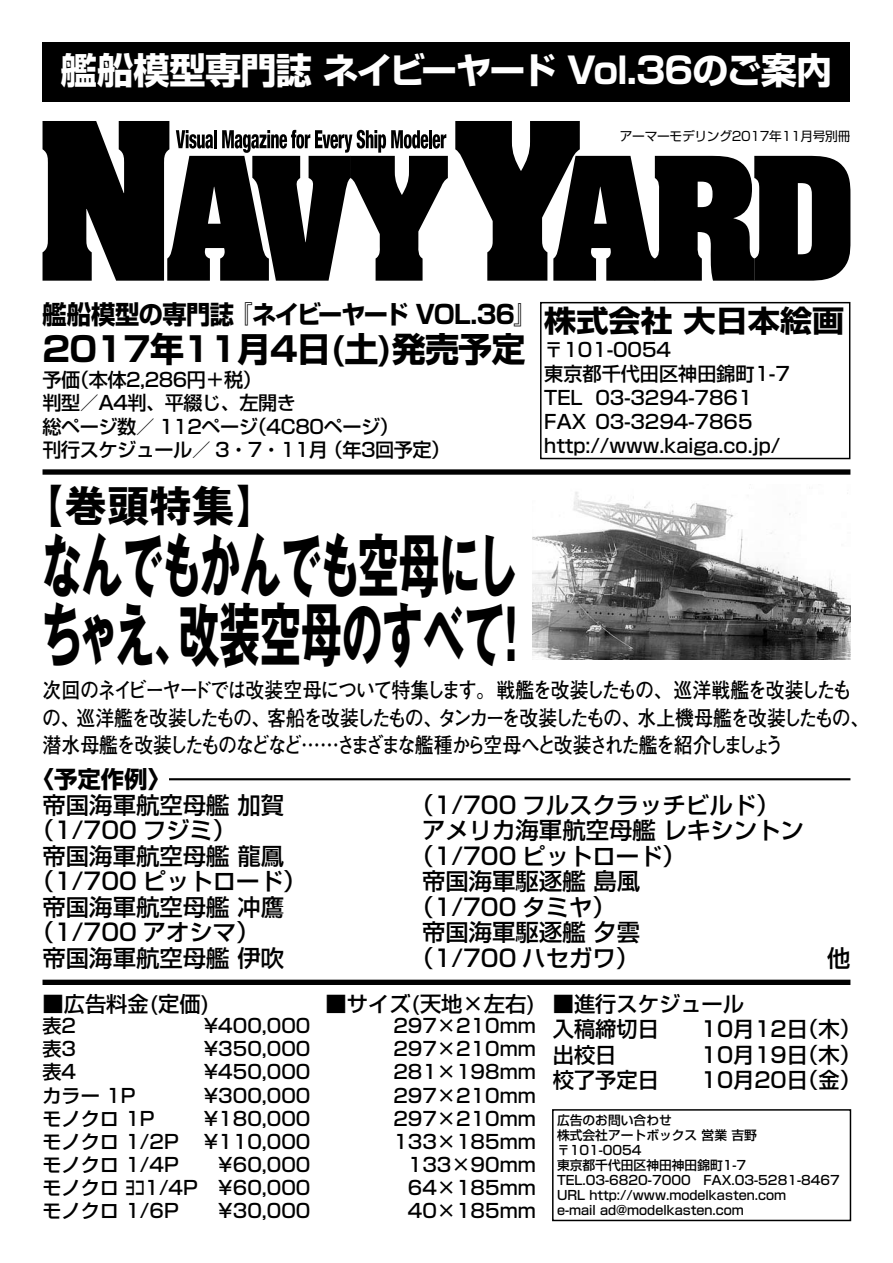
<style>
.page{position:relative;width:893px;height:1263px;background:#fff}
.page>*{position:absolute;margin:0;border:0;box-sizing:border-box;transform-origin:0 0}
.t1{font:700 69.15px/69.2px "Gothic MB101 Pro";color:#000;scale:.59 1}
.t2{font:700 42.45px "Gothic MB101 Pro";color:#000}
.t3{font:700 36.15px "Shin Go Pro";letter-spacing:-.04em;color:#fff}
.t4{font:700 34.05px "Shin Go Pro";letter-spacing:-.025em;color:#000}
.t5{font:700 29.7px "Shin Go Pro";color:#000;scale:1.08 1}
.t6{font:700 25.5px "Shin Go Pro";letter-spacing:-.035em;color:#000;scale:.95 1}
.t7{font:500 23.4px "Shin Go Pro";color:#000}
.t8{font:700 23.4px "Shin Go Pro";color:#000}
.t9{font:700 21.3px/27.6px "Futo Go B101 Pro";letter-spacing:-.095em;color:#000;scale:.89 1}
.t10{font:500 21.3px/25.5px "Shin Go Pro";color:#000}
.t11{font:500 19.2px/23.9px "Shin Go Pro";color:#000}
.t12{font:500 19.2px/23.4px "Shin Go Pro";letter-spacing:-.025em;color:#000}
.t13{font:500 12.75px/14.9px "Shin Go Pro";color:#000}
.t14{font:12.75px "Shin Go Pro";letter-spacing:-.025em;color:#000}
</style>
<div class="page">
<div style="left:43px;top:980px;width:807px;height:5px;background:#000"></div>
<div style="left:43px;top:469px;width:807px;height:6px;background:#000"></div>
<hr style="left:169px;top:778px;width:681px;height:2px;background:#000">
<div style="left:43px;top:43px;width:807px;height:59px;background:#000"></div>
<div style="left:540px;top:302px;width:310px;height:157px;border:1px solid #000"></div>
<div style="left:552px;top:1109px;width:299px;height:112px;border:1px solid #000"></div>
<svg style="left:455px;top:121px;width:395px;height:160px"></svg>
<svg style="left:43px;top:121px;width:405px;height:160px"></svg>
<img style="left:532px;top:492px;width:318px;height:168px">
<h3 class="t3" style="left:61px;top:42px;width:773px">艦船模型専門誌 ネイビーヤード Vol.36のご案内</h3>
<p class="t14" style="left:620px;top:126px;width:232px">アーマーモデリング2017年11月号別冊</p>
<h3 class="t6" style="left:43px;top:294px;width:523px">艦船模型の専門誌 『ネイビーヤード VOL.36』</h3>
<h3 class="t4" style="left:43px;top:322px;width:484px">2017年11月4日(土)発売予定</h3>
<p class="t12" style="left:43px;top:365px;width:409px">予価（本体2,286円＋税）<br>判型／A4判、平綴じ、左開き<br>総ページ数／ 112ページ（4C80ページ）<br>刊行スケジュール／ 3・7・11月（年3回予定）</p>
<h2 class="t2" style="left:21px;top:471px;width:258px">【巻頭特集】</h2>
<h1 class="t1" style="left:41px;top:523px;width:833px">なんでもかんでも空母にしちゃえ、改装空母のすべて！</h1>
<h3 class="t5" style="left:544px;top:297px;width:279px">株式会社 大日本絵画</h3>
<p class="t11" style="left:544px;top:336px;width:247px">〒101-0054<br>東京都千代田区神田錦町1-7<br>TEL 03-3294-7861<br>FAX 03-3294-7865 http://www.kaiga.co.jp/</p>
<p class="t9" style="left:42px;top:674px;width:931px">次回のネイビーヤードでは改装空母について特集します。戦艦を改装したもの、巡洋戦艦を改装したもの、巡洋艦を改装したもの、客船を改装したもの、タンカーを改装したもの、水上機母艦を改装したもの、潜水母艦を改装したものなどなど……さまざまな艦種から空母へと改装された艦を紹介しましょう</p>
<p class="t8" style="left:31px;top:761px;width:142px">〈予定作例〉</p>
<p class="t7" style="left:43px;top:785px;width:243px">帝国海軍航空母艦加賀</p>
<p class="t7" style="left:31px;top:811px;width:207px">（1/700 フジミ）</p>
<p class="t7" style="left:43px;top:836px;width:243px">帝国海軍航空母艦龍鳳</p>
<p class="t7" style="left:31px;top:862px;width:277px">（1/700 ピットロード）</p>
<p class="t7" style="left:43px;top:888px;width:243px">帝国海軍航空母艦冲鷹</p>
<p class="t7" style="left:31px;top:913px;width:230px">（1/700 アオシマ）</p>
<p class="t7" style="left:43px;top:939px;width:243px">帝国海軍航空母艦伊吹</p>
<p class="t7" style="left:410px;top:785px;width:371px">（1/700 フルスクラッチビルド）</p>
<p class="t7" style="left:422px;top:811px;width:383px">アメリカ海軍航空母艦レキシントン</p>
<p class="t7" style="left:410px;top:837px;width:277px">（1/700 ピットロード）</p>
<p class="t7" style="left:422px;top:862px;width:220px">帝国海軍駆逐艦島風</p>
<p class="t7" style="left:410px;top:888px;width:207px">（1/700 タミヤ）</p>
<p class="t7" style="left:422px;top:913px;width:220px">帝国海軍駆逐艦夕雲</p>
<p class="t7" style="left:410px;top:939px;width:230px">（1/700 ハセガワ）</p>
<p class="t7" style="left:827px;top:939px;width:25px">他</p>
<p class="t10" style="left:43px;top:988px;width:169px">■広告料金(定価)</p>
<p class="t10" style="left:326px;top:988px;width:212px">■サイズ(天地×左右)</p>
<p class="t11" style="left:43px;top:1011px;width:35px">表2</p>
<p class="t11" style="left:204px;top:1011px;width:108px">¥400,000</p>
<p class="t11" style="left:393px;top:1011px;width:144px">297×210mm</p>
<p class="t11" style="left:43px;top:1035px;width:35px">表3</p>
<p class="t11" style="left:204px;top:1035px;width:108px">¥350,000</p>
<p class="t11" style="left:393px;top:1035px;width:144px">297×210mm</p>
<p class="t11" style="left:43px;top:1058px;width:35px">表4</p>
<p class="t11" style="left:204px;top:1058px;width:108px">¥450,000</p>
<p class="t11" style="left:393px;top:1058px;width:144px">281×198mm</p>
<p class="t11" style="left:43px;top:1081px;width:94px">カラー 1P</p>
<p class="t11" style="left:204px;top:1081px;width:108px">¥300,000</p>
<p class="t11" style="left:393px;top:1081px;width:144px">297×210mm</p>
<p class="t11" style="left:43px;top:1104px;width:113px">モノクロ 1P</p>
<p class="t11" style="left:204px;top:1104px;width:108px">¥180,000</p>
<p class="t11" style="left:393px;top:1104px;width:144px">297×210mm</p>
<p class="t11" style="left:43px;top:1127px;width:138px">モノクロ 1/2P</p>
<p class="t11" style="left:204px;top:1127px;width:108px">¥110,000</p>
<p class="t11" style="left:393px;top:1127px;width:144px">133×185mm</p>
<p class="t11" style="left:43px;top:1150px;width:138px">モノクロ 1/4P</p>
<p class="t11" style="left:218px;top:1150px;width:94px">¥60,000</p>
<p class="t11" style="left:408px;top:1150px;width:129px">133×90mm</p>
<p class="t11" style="left:43px;top:1173px;width:269px">モノクロﾖｺ1/4P ¥60,000</p>
<p class="t11" style="left:408px;top:1173px;width:129px">64×185mm</p>
<p class="t11" style="left:43px;top:1197px;width:269px">モノクロ 1/6P　 ¥30,000</p>
<p class="t11" style="left:408px;top:1197px;width:129px">40×185mm</p>
<p class="t10" style="left:553px;top:988px;width:193px">■進行スケジュール入稿締切日</p>
<p class="t10" style="left:701px;top:1014px;width:162px">10月12日（木）</p>
<p class="t10" style="left:553px;top:1039px;width:65px">出校日</p>
<p class="t10" style="left:701px;top:1039px;width:162px">10月19日（木）</p>
<p class="t10" style="left:553px;top:1065px;width:108px">校了予定日</p>
<p class="t10" style="left:701px;top:1065px;width:162px">10月20日（金）</p>
<p class="t13" style="left:557px;top:1111px;width:284px">広告のお問い合わせ<br>株式会社アートボックス営業吉野〒101-0054<br>東京都千代田区神田神田錦町1-7<br>TEL.03-6820-7000　FAX.03-5281-8467<br>URL http://www.modelkasten.com<br>e-mail ad@modelkasten.com</p>
</div>
